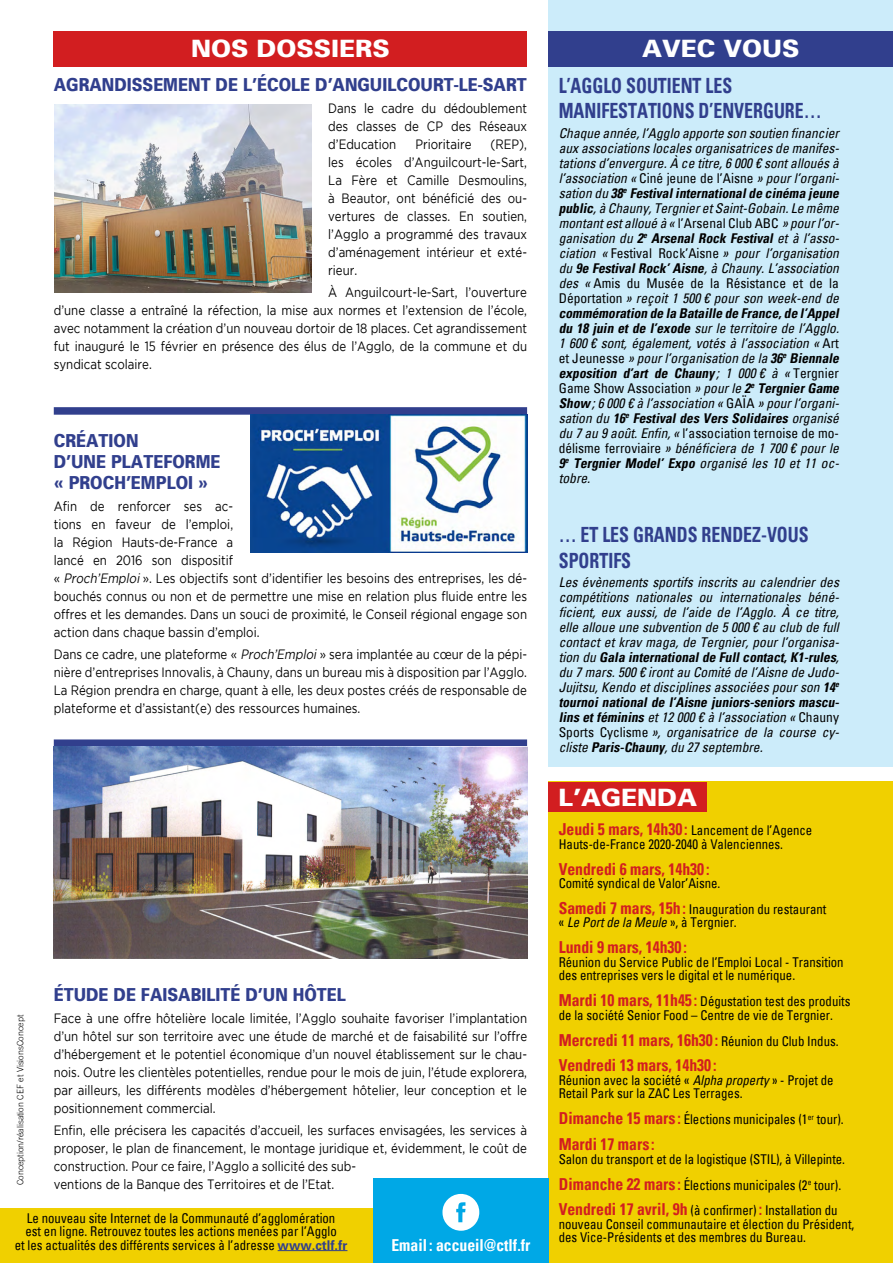
<style>
.page{position:relative;width:893px;height:1263px;background:#fff}
.page>*{position:absolute;margin:0;border:0;box-sizing:border-box;transform-origin:0 0}
.t1{font:900 24px "Univers 75";color:#fff}
.t2{font:700 condensed 21px/25.5px "Univers";color:#313f8d;scale:.85 1}
.t3{font:900 18px/21px "Univers 75";color:#313f8d;scale:.83 1}
.t4{font:700 condensed 16.5px/25.8px "Univers";color:#d21e20;scale:.95 1}
.t5{font:700 condensed 16.5px "Univers";color:#fff;scale:.95 1}
.t6{font:13.5px/18px "Gotham";color:#000;text-align:justify;scale:.85 1}
.t7{font:italic condensed 13.5px/15px "Univers";color:#000}
.t8{font:condensed 13.5px/13.5px "Univers";color:#000;scale:.95 1}
.t9{font:italic condensed 13.5px "Univers";color:#000;scale:.95 1}
.t10{font:300 9px "Trade Gothic";color:#000}
.s1{font-style:normal}
.s2{font-weight:700}
.s3{font-style:italic}
.s4{font-family:"Univers 65";font-weight:700;font-stretch:normal;color:#313f8d}
.s5{font-weight:700;font-size:16.5px;color:#d21e20}
.s6{font-weight:400;font-size:13.5px;color:#000}
</style>
<div class="page">
<div style="left:549px;top:782px;width:344px;height:481px;background:#f0d000"></div>
<div style="left:549px;top:782px;width:158px;height:29px;background:#d21e20"></div>
<div style="left:54px;top:31px;width:473px;height:36px;background:#d21e20"></div>
<div style="left:549px;top:0;width:344px;height:766px;background:#ccecfa"></div>
<div style="left:549px;top:31px;width:344px;height:36px;background:#313f8d"></div>
<div style="left:54px;top:739px;width:473px;height:8px;background:#313f8d"></div>
<div style="left:54px;top:407px;width:473px;height:8px;background:#313f8d"></div>
<img style="left:54px;top:104px;width:257px;height:188px">
<img style="left:250px;top:414px;width:277px;height:139px">
<img style="left:54px;top:746px;width:473px;height:212px">
<div style="left:0;top:1209px;width:549px;height:54px;background:#f0d000"></div>
<div style="left:373px;top:1178px;width:176px;height:85px;background:#00a8e6"></div>
<hr style="left:278px;top:1250px;width:69px;height:1px;background:#313f8d">
<svg style="left:442px;top:1194px;width:37px;height:37px"></svg>
<h1 class="t1" style="left:191px;top:34px;width:200px">NOS DOSSIERS</h1>
<h1 class="t1" style="left:642px;top:34px;width:159px">AVEC VOUS</h1>
<h2 class="t2" style="left:559px;top:73px;width:311px">L’AGGLO SOUTIENT LES<br>MANIFESTATIONS D’ENVERGURE…</h2>
<p class="t7" style="left:559px;top:125px;width:285px">Chaque année, l’Agglo apporte son soutien financier aux associations locales organisatrices de manifes&shy;tations d’envergure. À ce titre, 6 000 € sont alloués à l’association « <span class="s1">Ciné jeune de l’Aisne</span> » pour l’organi&shy;sa tio n du <span class="s2">38</span><sup>e</sup> <span class="s2">Festivalinternationalde cinéma jeune public</span>, à Chauny, Tergnier et Saint-Gobain. Le même montant est alloué à « <span class="s1">l’Arsenal Club ABC</span> » pour l’or&shy;ganisation du <span class="s2">2</span><sup>e</sup> <span class="s2">Arsenal Rock Festival</span> et à l’asso&shy;ciation « <span class="s1">Festival Rock’Aisne</span> » pour l’organisation du <span class="s2">9e FestivalRock’Aisne</span>, à Chauny. L’association des « <span class="s1">Amis du Musée de la Résistance et de la Déportation</span> » reçoit 1 500 € pour son week-end de <span class="s2">commémoration de la Bataille de France,de l’Appel du 18 juin et de l’exode</span> sur le territoire de l’Agglo.<br>1 600 € sont, également, votés à l’association « <span class="s1">Art et Jeunesse</span> » pour l’organisation de la <span class="s2">36</span><sup>e</sup> <span class="s2">Biennale exposition d’art de Chauny</span> ; 1 000 € à « <span class="s1">T e r g n i e r Game Show Association</span> » pour le <span class="s2">2</span><sup>e</sup> <span class="s2">TergnierGame Show</span>; 6 000 € à l’association « <span class="s1">GAÏA</span> » pour l’organi&shy;s a tio n d u <span class="s2">16</span><sup>e</sup> <span class="s2">Festival des Vers Solidaires</span> o rg a n is é du 7 au 9 août. Enfin, « <span class="s1">l’association ternoise de mo&shy;délisme ferroviaire</span> » bénéficiera de 1 700 € pour le <span class="s2">9</span><sup>e</sup> <span class="s2">Tergnier Model’ Expo</span> organisé les 10 et 11 oc&shy;tobre.</p>
<h3 class="t3" style="left:54px;top:74px;width:571px">AGRANDISSEMENT DE L’ÉCOLE D’ANGUILCOURT-LE-SART</h3>
<p class="t6" style="left:328px;top:99px;width:235px">Dans le cadre du dédoublement des classes de CP des Réseaux d’Education</p>
<p class="t6" style="left:328px;top:135px;width:235px;text-indent:162px">(REP), les écoles d’Anguilcourt-le-Sart, La Fère et Camille Desmoulins, à Beautor, ont bénéficié des ou&shy;vertures de classes. En soutien, l’Agglo a programmé des travaux d’aménagement intérieur et exté&shy;rieur.</p>
<p class="t6" style="left:54px;top:283px;width:558px;text-indent:274px">À Anguilcourt-le-Sart, l’ouverture d’une classe a entraîné la réfection, la mise aux normes et l’extension de l’école, avec notamment la création d’un nouveau dortoir de 18 places. Cet agrandissement fut inauguré le 15 février en présence des élus de l’Agglo, de la commune et du syndicat scolaire.</p>
<p class="t6" style="left:415px;top:135px;width:68px">Prioritaire</p>
<h3 class="t3" style="left:54px;top:429px;width:202px">CRÉATION<br>D’UNE PLATEFORME « PROCH’EMPLOI »</h3>
<p class="t6" style="left:54px;top:497px;width:558px;text-align:left">Afin de renforcer ses ac-<br>tions en faveur de l’emploi,<br>la Région Hauts-de-France a<br>lancé en 2016 son dispositif<br>« <span class="s3">Proch’Emploi</span> ». Les objectifs sont d’identifier les besoins des entreprises, les dé&shy;bouchés connus ou non et de permettre une mise en relation plus fluide entre les offres et les demandes. Dans un souci de proximité, le Conseil régional engage son action dans chaque bassin d’emploi.</p>
<p class="t6" style="left:54px;top:645px;width:558px">Dans ce cadre, une plateforme « <span class="s3">Proch’Emploi</span>» sera implantée au cœur de la pépi&shy;nière d’entreprises Innovalis, à Chauny, dans un bureau mis à disposition par l’Agglo.<br>La Région prendra en charge, quant à elle, les deux postes créés de responsable de plateforme et d’assistant(e) des ressources humaines.</p>
<h2 class="t2" style="left:559px;top:522px;width:294px">… ET LES GRANDS RENDEZ-VOUS<br>SPORTIFS</h2>
<p class="t7" style="left:559px;top:574px;width:285px">Les évènements sportifs inscrits au calendrier des compétitions nationales ou internationales béné&shy;ficient, eux aussi, de l’aide de l’Agglo. À ce titre, elle alloue une subvention de 5 000 € au club de full contact et krav maga, de Tergnier, pour l’organisa&shy;tio n d u <span class="s2">Gala internationalde Fullcontact,K1-rules</span>, du 7 mars. 500 € iront au Comité de l’Aisne de Judo-Jujitsu, Kendo et disciplines associées pour son <span class="s2">14</span><sup>e </sup><span class="s2">tournoi national de l’Aisne juniors-seniors mascu&shy;lins etféminins</span> et 12 000 € à l’association « <span class="s1">Chauny Sports Cyclisme</span> », organisatrice de la course cy&shy;cliste <span class="s2">Paris-Chauny</span>, du 27 septembre.</p>
<h3 class="t3" style="left:54px;top:983px;width:353px">ÉTUDE DE FAISABILITÉ D’UN HÔTEL</h3>
<p class="t6" style="left:54px;top:1009px;width:558px">Face à une offre hôtelière locale limitée, l’Agglo souhaite favoriser l’implantation d’un hôtel sur son territoire avec une étude de marché et de faisabilité sur l’offre d’hébergement et le potentiel économique d’un nouvel établissement sur le chau&shy;nois. Outre les clientèles potentielles, rendue pour le mois de juin, l’étude explorera, par ailleurs, les différents modèles d’hébergement hôtelier, leur conception et le positionnement commercial.</p>
<p class="t6" style="left:54px;top:1121px;width:558px;text-align:left">Enfin, elle précisera les capacités d’accueil, les surfaces envisagées, les services à proposer, le plan de financement, le montage juridique et, évidemment, le coût de construction. Pour ce faire, l’Agglo a sollicité des sub-<br>ventions de la Banque des Territoires et de l’Etat.</p>
<p class="t10" style="left:15px;top:1185px;width:172px;rotate:-90deg">Conception/réalisation CEF et VisionsConcept</p>
<p class="t8" style="left:15px;top:1211px;width:352px;text-align:center">Le nouveau site Internet de la Communauté d’agglomération<br>est en ligne. Retrouvez toutes les actions menées par l’Agglo<br>et les actualités des différents services à l’adresse <span class="s4">www.ctlf.fr</span></p>
<p class="t5" style="left:391px;top:1234px;width:148px">Email: accueil@ctlf.fr</p>
<h1 class="t1" style="left:559px;top:782px;width:140px">L’AGENDA</h1>
<p class="t8" style="left:559px;top:823px;width:268px"><span class="s5">Jeudi 5 mars, 14h30 :</span> Lancement de l’Agence<br>Hauts-de-France 2020-2040 à Valenciennes.</p>
<p class="t4" style="left:559px;top:856px;width:160px">Vendredi 6 mars, 14h30 :</p>
<p class="t8" style="left:559px;top:870px;width:283px;line-height:25.8px">Comité syndical de Valor’Aisne.<br><span class="s5">Samedi 7 mars, 15h:</span> Inauguration du restaurant</p>
<p class="t9" style="left:559px;top:914px;width:189px"><span class="s1">«</span> Le Port de la Meule <span class="s1">», à Tergnier.</span></p>
<p class="t4" style="left:559px;top:935px;width:136px">Lundi 9 mars, 14h30 :</p>
<p class="t8" style="left:559px;top:955px;width:301px">Réunion du Service Public de l’Emploi Local - Transition des entreprises vers le digital et le numérique.</p>
<p class="t8" style="left:559px;top:994px;width:309px"><span class="s5">Mardi 10 mars, 11h45 :</span> Dégustation test des produits de la société Senior Food – Centre de vie de Tergnier.</p>
<p class="t4" style="left:559px;top:1027px;width:296px">Mercredi 11 mars, 16h30 : <span class="s6">Réunion du Club Indus.<br></span>Vendredi 13 mars, 14h30 :</p>
<p class="t8" style="left:559px;top:1073px;width:291px">Réunion avec la société « <span class="s3">Alpha property</span> » - Projet de<br>Retail Park sur la ZAC Les Terrages.</p>
<p class="t8" style="left:559px;top:1112px;width:302px"><span class="s5">Dimanche 15 mars :</span> Élections municipales (1<sup>er</sup> tour).</p>
<p class="t4" style="left:559px;top:1131px;width:103px">Mardi 17 mars :</p>
<p class="t8" style="left:559px;top:1146px;width:303px;line-height:25.8px">Salon du transport et de la logistique (STIL), à Villepinte.<br><span class="s5">Dimanche 22 mars :</span> Élections municipales (2<sup>e</sup> tour).<br><span class="s5">Vendredi 17 avril, 9h</span> (à confirmer) <span class="s5">:</span> Installation du</p>
<p class="t8" style="left:559px;top:1217px;width:313px">nouveau Conseil communautaire et élection du Président, des Vice-Présidents et des membres du Bureau.</p>
</div>
